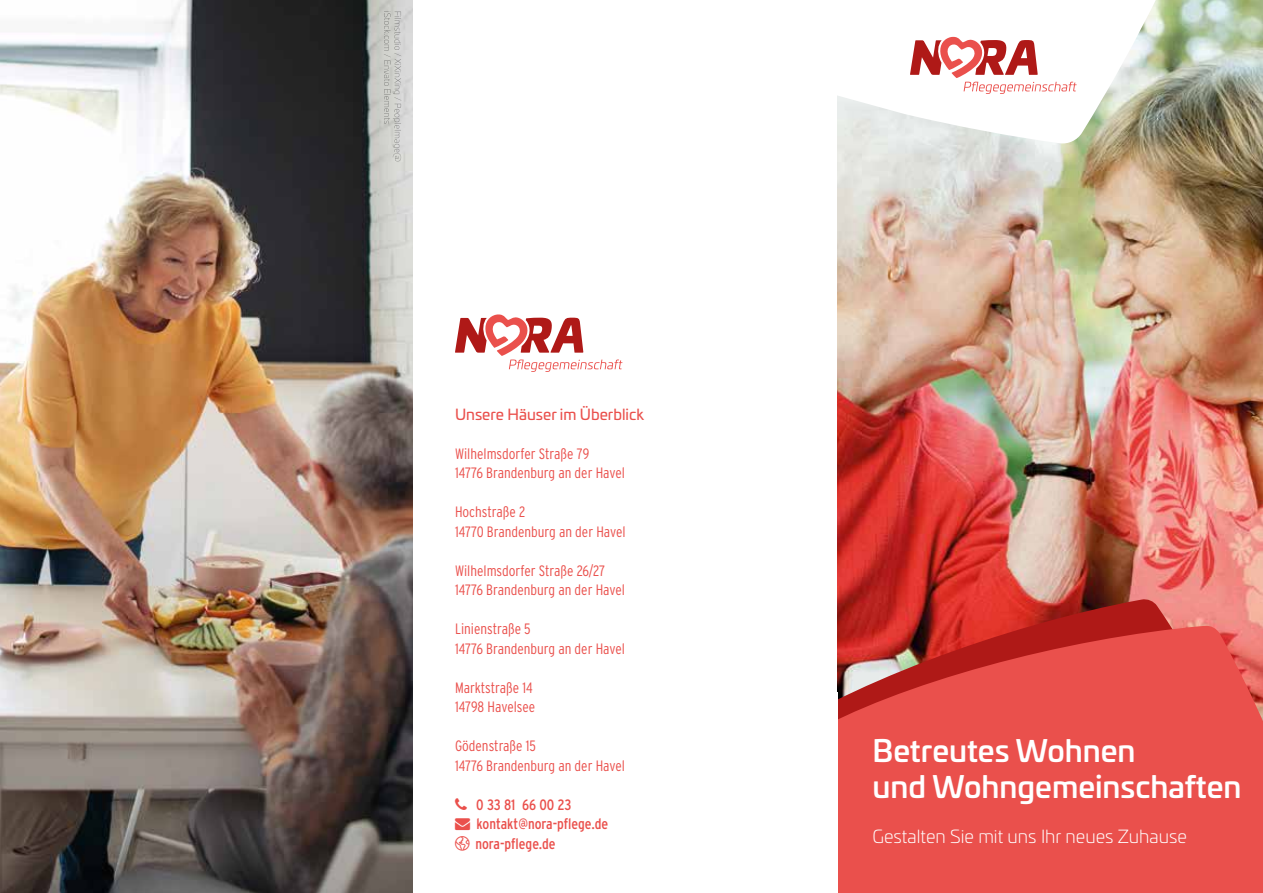
<style>
.page{position:relative;width:1263px;height:893px;background:#fff}
.page>*{position:absolute;margin:0;border:0;box-sizing:border-box;transform-origin:0 0}
.t1{font:500 30px/36px "Univia Pro";color:#fff}
.t2{font:300 18px "Univia Pro";color:#fff}
.t3{font:300 15px/19.5px "Interstate Condensed";color:#ea504c}
.t4{font:15px "Interstate Condensed";color:#ea504c}
.t5{font:15px "Univia Pro";color:#ea504c}
</style>
<div class="page">
<img style="left:838px;top:144px;width:425px;height:454px">
<svg style="left:837px;top:598px;width:426px;height:27px;background:#c6403a"></svg>
<svg style="left:837px;top:625px;width:426px;height:268px;background:#e34d49"></svg>
<svg style="left:412px;top:0;width:851px;height:144px"></svg>
<div style="left:566px;top:692px;width:272px;height:201px;background:#fff"></div>
<svg style="left:455px;top:314px;width:167px;height:58px"></svg>
<svg style="left:910px;top:37px;width:166px;height:57px"></svg>
<img style="left:0;top:0;width:412px;height:893px">
<svg style="left:384px;top:11px;width:17px;height:150px;background:#c7c8c4"></svg>
<p class="t5" style="left:455px;top:403px;width:190px">Unsere Häuser im Überblick</p>
<p class="t3" style="left:455px;top:444px;width:172px">Wilhelmsdorfer Straße 79<br>14776 Brandenburg an der Havel</p>
<p class="t3" style="left:455px;top:502px;width:172px">Hochstraße 2<br>14770 Brandenburg an der Havel</p>
<p class="t3" style="left:455px;top:561px;width:172px">Wilhelmsdorfer Straße 26/27<br>14776 Brandenburg an der Havel</p>
<p class="t3" style="left:455px;top:619px;width:172px">Linienstraße 5<br>14776 Brandenburg an der Havel</p>
<p class="t3" style="left:455px;top:678px;width:82px">Marktstraße 14<br>14798 Havelsee</p>
<p class="t3" style="left:455px;top:736px;width:172px">Gödenstraße 15<br>14776 Brandenburg an der Havel</p>
<p class="t4" style="left:476px;top:796px;width:97px">0 33 81 66 00 23</p>
<p class="t4" style="left:455px;top:816px;width:155px">→ kontakt@nora-pflege.de</p>
<p class="t4" style="left:455px;top:835px;width:102px">●□▲ nora-pflege.de</p>
<h1 class="t1" style="left:872px;top:731px;width:370px">Betreutes Wohnen<br>und Wohngemeinschaften</h1>
<p class="t2" style="left:872px;top:823px;width:316px">Gestalten Sie mit uns Ihr neues Zuhause</p>
</div>
